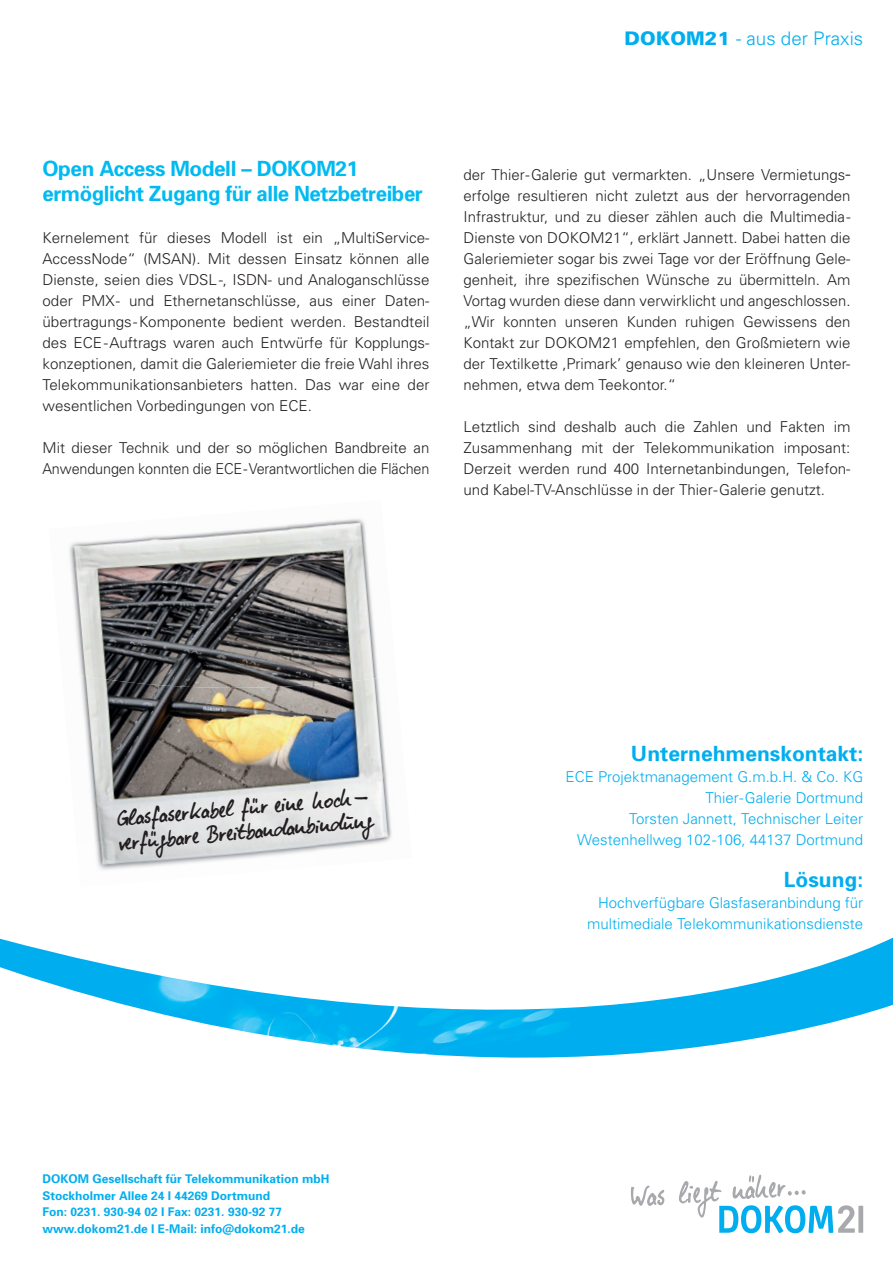
<style>
.page{position:relative;width:893px;height:1263px;background:#fff}
.page>*{position:absolute;margin:0;border:0;box-sizing:border-box;transform-origin:0 0}
.t1{font:24px/24px "Elisabethvonelm";color:#231f20}
.t2{font:700 21px/25.2px "Univers";letter-spacing:-.02em;color:#00baf1}
.t3{font:700 21px "Univers";color:#00aeef}
.t4{font:300 18.75px "Univers";color:#00aeef}
.t5{font:300 15px/21px "Univers";color:#231f20;text-align:justify}
.t6{font:300 15px/21px "Univers";color:#00aeef;text-align:right}
.t7{font:700 12px/16.5px "Univers";color:#00aeef}
.s1{font-weight:900}
</style>
<div class="page">
<img style="left:0;top:938px;width:893px;height:25px">
<svg style="left:0;top:963px;width:893px;height:271px"></svg>
<svg style="left:631px;top:1185px;width:33px;height:21px"></svg>
<svg style="left:678px;top:1174px;width:185px;height:59px"></svg>
<img style="left:81px;top:688px;width:220px;height:135px">
<img style="left:301px;top:685px;width:91px;height:166px">
<img style="left:93px;top:823px;width:225px;height:47px">
<img style="left:69px;top:525px;width:233px;height:163px">
<img style="left:286px;top:518px;width:93px;height:167px">
<p class="t4" style="left:625px;top:27px;width:240px"><span class="s1">DOKOM21</span> - aus der Praxis</p>
<h2 class="t2" style="left:43px;top:155px;width:382px">Open Access Modell – DOKOM21<br>er möglicht Zugang für alle Netzbetreiber</h2>
<p class="t5" style="left:43px;top:227px;width:388px">Kernelement für dieses Modell ist ein „MultiService-AccessNode“ (MSAN). Mit dessen Einsatz können alle Dienste, seien dies VDSL -, ISDN- und Analoganschlüsse oder PMX- und Ethernetanschlüsse, aus einer Daten&shy;übertragungs-Komponente bedient werden. Bestandteil des ECE-Auftrags waren auch Entwürfe für Kopplungs&shy;konzeptionen, damit die Galeriemieter die freie Wahl ihres Telekommunikationsanbieters hatten. Das war eine der wesentlichen Vorbedingungen von ECE.</p>
<p class="t5" style="left:43px;top:437px;width:388px">Mit dieser Technik und der so möglichen Bandbreite an<br>Anwendungen konnten die ECE-Verantwortlichen die Flächen</p>
<p class="t5" style="left:463px;top:163px;width:388px">der Thier-Galerie gut vermarkten. „Unsere Vermietungs&shy;erfolge resultieren nicht zuletzt aus der hervor ragenden Infrastruktur, und zu dieser zählen auch die Multi media-Dienste von DOKOM21“, erklärt Jannett. Dabei hatten die Galeriemieter sogar bis zwei Tage vor der Eröffnung Gele&shy;genheit, ihre spezifischen Wünsche zu übermitteln. Am Vortag wurden diese dann verwirklicht und angeschlossen. „Wir konnten unseren Kunden ruhigen Gewissens den Kontakt zur DOKOM21 empfehlen, den Großmietern wie der Textilkette ‚Primark’ genauso wie den kleineren Unter&shy;nehmen, etwa dem Teekontor.“</p>
<p class="t5" style="left:463px;top:415px;width:388px">Letztlich sind deshalb auch die Zahlen und Fakten im Zusammenhang mit der Telekommunikation imposant:<br>Derzeit werden rund 400 Internetanbindungen, Telefon&shy;und Kabel-TV-Anschlüsse in der Thier-Galerie genutzt.</p>
<h1 class="t1" style="left:116px;top:809px;width:256px;rotate:-5deg">Glasfaserkabel für eine hoch&shy;verfügbare Breitbandanbindung</h1>
<p class="t7" style="left:43px;top:1170px;width:288px">DOKOM Gesellschaft für Telekommunikation mbH Stockholmer Allee 24 I 44269 Dortmund<br>Fon: 0231. 930-94 02 I Fax: 0231. 930-92 77 www.dokom21.de I E-Mail: info@dokom21.de</p>
<h2 class="t3" style="left:631px;top:740px;width:234px">Unternehmenskontakt:</h2>
<p class="t6" style="left:566px;top:766px;width:299px">ECE Projektmanagement G.m.b.H. &amp; Co. KG Thier-Galerie Dortmund<br>Torsten Jannett, Technischer Leiter Westenhellweg 102-106, 44137 Dortmund</p>
<h2 class="t3" style="left:784px;top:866px;width:81px">Lösung:</h2>
<p class="t6" style="left:587px;top:892px;width:278px">Hochverfügbare Glasfaseranbindung für multimediale Telekommunikationsdienste</p>
</div>
